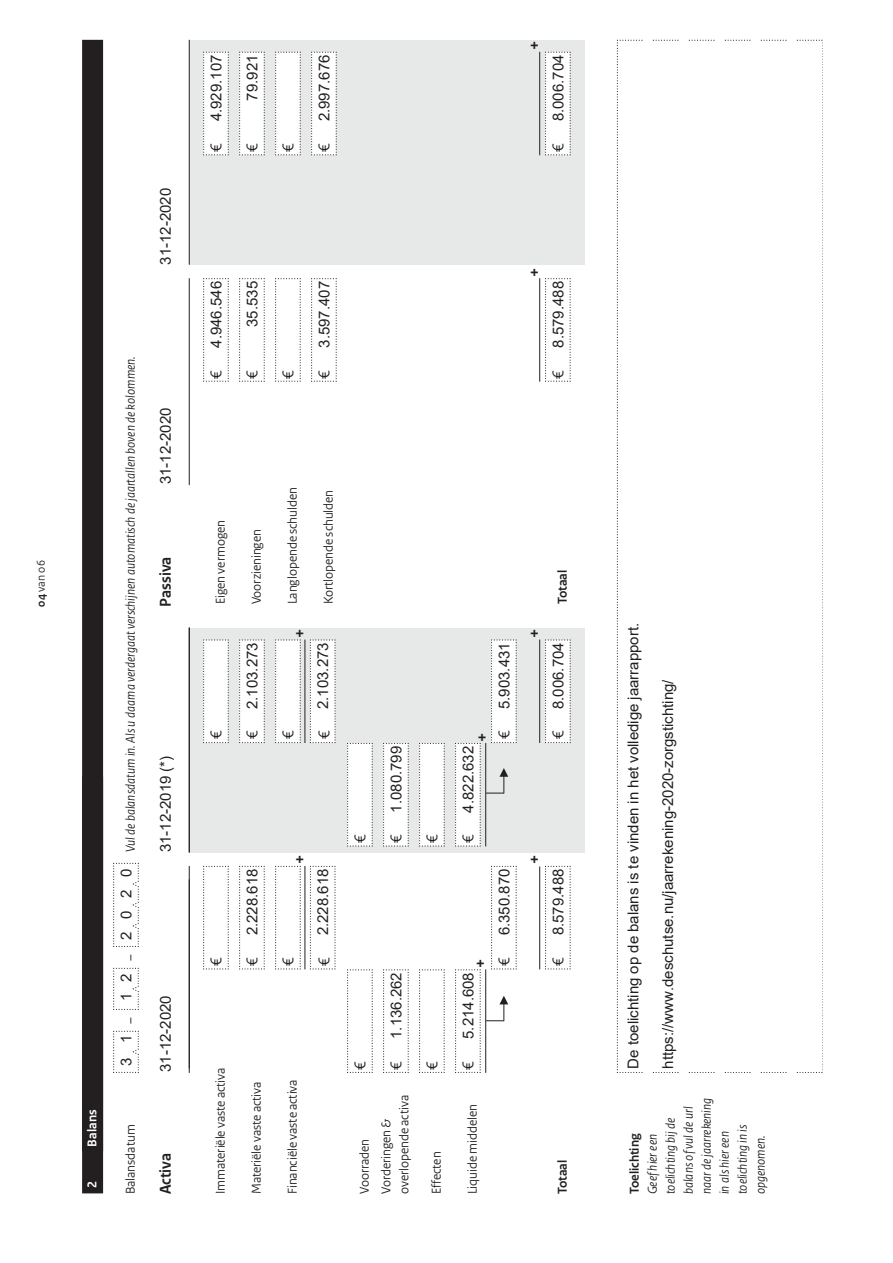
<style>
.page{position:relative;width:893px;height:1263px;background:#fff}
.page>*{position:absolute;margin:0;border:0;box-sizing:border-box;transform-origin:0 0}
.t1{font:700 18px "Rijksoverheid Sans Heading";color:#231f20}
.t2{font:16.5px/36px "Rijksoverheid Sans Heading";color:#231f20;text-align:justify}
.t3{font:700 16.5px "Rijksoverheid Sans Heading";color:#231f20}
.t4{font:15px "Arial";color:#231f20}
.t5{font:13.5px/21.8px "Rijksoverheid Sans Heading";color:#231f20}
.t6{font:italic 13.5px/18px "Rijksoverheid Sans Heading";color:#231f20}
.t7{font:700 13.5px "Rijksoverheid Sans Heading";color:#231f20}
.t8{font:700 13.5px "Rijksoverheid Sans Heading";letter-spacing:.01em;color:#fff}
.t9{font:12px "Rijksoverheid Sans Heading";color:#231f20}
.s1{font-weight:700}
</style>
<div class="page">
<div style="left:189px;top:628px;width:396px;height:224px;background:#e6e9e8"></div>
<hr style="left:189px;top:866px;width:1px;height:207px;background:#231f20">
<div style="left:189px;top:40px;width:396px;height:225px;background:#e6e9e8"></div>
<hr style="left:189px;top:40px;width:1px;height:225px;background:#231f20">
<hr style="left:189px;top:278px;width:1px;height:207px;background:#231f20">
<svg style="left:113px;top:1030px;width:26px;height:43px"></svg>
<svg style="left:113px;top:967px;width:26px;height:43px"></svg>
<svg style="left:113px;top:863px;width:26px;height:84px"></svg>
<svg style="left:239px;top:278px;width:26px;height:104px"></svg>
<svg style="left:239px;top:51px;width:26px;height:105px;background:#f6f6f6"></svg>
<svg style="left:203px;top:278px;width:26px;height:104px"></svg>
<svg style="left:203px;top:51px;width:26px;height:105px;background:#f6f6f6"></svg>
<svg style="left:275px;top:278px;width:26px;height:104px"></svg>
<svg style="left:275px;top:51px;width:26px;height:105px;background:#f6f6f6"></svg>
<svg style="left:311px;top:278px;width:26px;height:104px"></svg>
<svg style="left:311px;top:51px;width:26px;height:105px;background:#f6f6f6"></svg>
<svg style="left:545px;top:278px;width:26px;height:104px"></svg>
<svg style="left:545px;top:51px;width:26px;height:105px;background:#f6f6f6"></svg>
<svg style="left:203px;top:866px;width:26px;height:104px"></svg>
<svg style="left:239px;top:866px;width:26px;height:104px"></svg>
<svg style="left:383px;top:969px;width:26px;height:104px"></svg>
<svg style="left:419px;top:969px;width:26px;height:104px"></svg>
<svg style="left:347px;top:969px;width:26px;height:104px"></svg>
<svg style="left:275px;top:866px;width:26px;height:104px"></svg>
<svg style="left:309px;top:866px;width:27px;height:104px"></svg>
<svg style="left:545px;top:866px;width:26px;height:104px"></svg>
<svg style="left:203px;top:639px;width:26px;height:104px;background:#f7f7f7"></svg>
<svg style="left:239px;top:639px;width:26px;height:104px;background:#f7f7f7"></svg>
<svg style="left:383px;top:743px;width:26px;height:104px;background:#f7f6f6"></svg>
<svg style="left:419px;top:743px;width:26px;height:104px;background:#f7f6f6"></svg>
<svg style="left:347px;top:743px;width:26px;height:104px;background:#f7f6f6"></svg>
<svg style="left:275px;top:639px;width:26px;height:104px;background:#f7f7f7"></svg>
<svg style="left:309px;top:639px;width:27px;height:104px;background:#f6f6f6"></svg>
<svg style="left:545px;top:639px;width:26px;height:104px;background:#f7f6f6"></svg>
<svg style="left:616px;top:39px;width:27px;height:1034px"></svg>
<svg style="left:796px;top:39px;width:27px;height:1034px"></svg>
<div style="left:82px;top:40px;width:21px;height:1111px;background:#231f20"></div>
<div style="left:82px;top:777px;width:21px;height:416px;background:#231f20"></div>
<hr style="left:189px;top:628px;width:1px;height:224px;background:#231f20">
<hr style="left:539px;top:278px;width:1px;height:104px;background:#231f20">
<hr style="left:539px;top:52px;width:1px;height:103px;background:#231f20">
<hr style="left:305px;top:866px;width:1px;height:103px;background:#231f20">
<hr style="left:539px;top:867px;width:1px;height:102px;background:#231f20">
<hr style="left:305px;top:640px;width:1px;height:103px;background:#231f20">
<hr style="left:539px;top:640px;width:1px;height:103px;background:#231f20">
<svg style="left:455px;top:866px;width:62px;height:207px"></svg>
<svg style="left:455px;top:639px;width:62px;height:208px"></svg>
<div style="left:618px;top:41px;width:203px;height:1031px;background:#fff"></div>
<p class="t9" style="left:36px;top:607px;width:48px;rotate:-90deg"><span class="s1">04</span> van 06</p>
<p class="t4" style="left:157px;top:265px;width:78px;rotate:-90deg">31-12-2020</p>
<p class="t8" style="left:87px;top:1147px;width:39px;rotate:-90deg">Balans</p>
<p class="t8" style="left:87px;top:1188px;width:8px;rotate:-90deg">2</p>
<p class="t6" style="left:122px;top:852px;width:497px;rotate:-90deg">Vul de balansdatum in. Als u daarna verdergaat verschijnen automatisch de jaartallen boven de kolommen.</p>
<p class="t4" style="left:118px;top:940px;width:73px;rotate:-90deg">2020</p>
<p class="t5" style="left:120px;top:961px;width:8px;rotate:-90deg">–</p>
<p class="t4" style="left:118px;top:1001px;width:29px;rotate:-90deg">1 2</p>
<p class="t5" style="left:120px;top:1024px;width:8px;rotate:-90deg">–</p>
<p class="t4" style="left:118px;top:1066px;width:33px;rotate:-90deg">3 1</p>
<p class="t5" style="left:120px;top:1194px;width:71px;rotate:-90deg">Balansdatum</p>
<p class="t4" style="left:157px;top:484px;width:78px;rotate:-90deg">31-12-2020</p>
<p class="t3" style="left:159px;top:607px;width:51px;rotate:-90deg">Passiva</p>
<p class="t4" style="left:157px;top:852px;width:98px;rotate:-90deg">31-12-2019 (*)</p>
<p class="t4" style="left:157px;top:1072px;width:78px;rotate:-90deg">31-12-2020</p>
<p class="t3" style="left:159px;top:1194px;width:43px;rotate:-90deg">Activa</p>
<p class="t4" style="left:208px;top:121px;width:68px;rotate:-90deg">4.929.107</p>
<p class="t4" style="left:244px;top:101px;width:47px;rotate:-90deg">79.921</p>
<p class="t4" style="left:316px;top:121px;width:68px;rotate:-90deg">2.997.676</p>
<p class="t1" style="left:527px;top:50px;width:11px;rotate:-90deg">+</p>
<p class="t4" style="left:550px;top:121px;width:68px;rotate:-90deg">8.006.704</p>
<p class="t2" style="left:199px;top:152px;width:10px;rotate:-90deg">€ € € €</p>
<p class="t2" style="left:541px;top:152px;width:10px;rotate:-90deg">€</p>
<p class="t4" style="left:208px;top:348px;width:68px;rotate:-90deg">4.946.546</p>
<p class="t4" style="left:244px;top:327px;width:47px;rotate:-90deg">35.535</p>
<p class="t4" style="left:316px;top:348px;width:68px;rotate:-90deg">3.597.407</p>
<p class="t1" style="left:527px;top:277px;width:11px;rotate:-90deg">+</p>
<p class="t4" style="left:550px;top:348px;width:68px;rotate:-90deg">8.579.488</p>
<p class="t2" style="left:199px;top:379px;width:10px;rotate:-90deg">€ € € €</p>
<p class="t2" style="left:541px;top:379px;width:10px;rotate:-90deg">€</p>
<p class="t5" style="left:210px;top:604px;width:86px;rotate:-90deg">Eigen vermogen</p>
<p class="t5" style="left:246px;top:604px;width:77px;rotate:-90deg">Voorzieningen</p>
<p class="t4" style="left:244px;top:709px;width:68px;rotate:-90deg">2.103.273</p>
<p class="t5" style="left:282px;top:604px;width:119px;rotate:-90deg">Langlopende schulden</p>
<p class="t5" style="left:318px;top:604px;width:116px;rotate:-90deg">Kortlopende schulden</p>
<p class="t1" style="left:292px;top:638px;width:11px;rotate:-90deg">+</p>
<p class="t1" style="left:527px;top:638px;width:11px;rotate:-90deg">+</p>
<p class="t7" style="left:557px;top:604px;width:36px;rotate:-90deg">Totaal</p>
<p class="t4" style="left:315px;top:709px;width:68px;rotate:-90deg">2.103.273</p>
<p class="t4" style="left:496px;top:709px;width:68px;rotate:-90deg">5.903.431</p>
<p class="t4" style="left:550px;top:709px;width:68px;rotate:-90deg">8.006.704</p>
<p class="t2" style="left:199px;top:739px;width:10px;rotate:-90deg">€</p>
<p class="t1" style="left:474px;top:742px;width:11px;rotate:-90deg">+</p>
<p class="t2" style="left:235px;top:739px;width:10px;rotate:-90deg">€</p>
<p class="t2" style="left:271px;top:739px;width:10px;rotate:-90deg">€</p>
<p class="t2" style="left:307px;top:739px;width:10px;rotate:-90deg">€</p>
<p class="t2" style="left:487px;top:739px;width:10px;rotate:-90deg">€</p>
<p class="t2" style="left:541px;top:739px;width:10px;rotate:-90deg">€</p>
<p class="t2" style="left:343px;top:843px;width:10px;rotate:-90deg">€</p>
<p class="t4" style="left:388px;top:813px;width:68px;rotate:-90deg">1.080.799</p>
<p class="t4" style="left:460px;top:813px;width:68px;rotate:-90deg">4.822.632</p>
<p class="t2" style="left:379px;top:843px;width:10px;rotate:-90deg">€</p>
<p class="t2" style="left:415px;top:843px;width:10px;rotate:-90deg">€</p>
<p class="t2" style="left:451px;top:843px;width:10px;rotate:-90deg">€</p>
<p class="t2" style="left:199px;top:966px;width:10px;rotate:-90deg">€</p>
<p class="t5" style="left:210px;top:1194px;width:128px;rotate:-90deg">Immateriële vaste activa</p>
<p class="t4" style="left:244px;top:935px;width:68px;rotate:-90deg">2.228.618</p>
<p class="t2" style="left:235px;top:966px;width:10px;rotate:-90deg">€</p>
<p class="t1" style="left:292px;top:864px;width:11px;rotate:-90deg">+</p>
<p class="t1" style="left:527px;top:864px;width:11px;rotate:-90deg">+</p>
<p class="t2" style="left:271px;top:966px;width:10px;rotate:-90deg">€</p>
<p class="t4" style="left:315px;top:935px;width:68px;rotate:-90deg">2.228.618</p>
<p class="t4" style="left:496px;top:935px;width:68px;rotate:-90deg">6.350.870</p>
<p class="t4" style="left:550px;top:935px;width:68px;rotate:-90deg">8.579.488</p>
<p class="t2" style="left:307px;top:966px;width:10px;rotate:-90deg">€</p>
<p class="t2" style="left:487px;top:966px;width:10px;rotate:-90deg">€</p>
<p class="t2" style="left:541px;top:966px;width:10px;rotate:-90deg">€</p>
<p class="t1" style="left:473px;top:968px;width:11px;rotate:-90deg">+</p>
<p class="t2" style="left:343px;top:1070px;width:10px;rotate:-90deg">€</p>
<p class="t4" style="left:388px;top:1039px;width:68px;rotate:-90deg">1.136.262</p>
<p class="t4" style="left:460px;top:1039px;width:68px;rotate:-90deg">5.214.608</p>
<p class="t2" style="left:379px;top:1070px;width:10px;rotate:-90deg">€</p>
<p class="t2" style="left:415px;top:1070px;width:10px;rotate:-90deg">€</p>
<p class="t2" style="left:451px;top:1070px;width:10px;rotate:-90deg">€</p>
<p class="t5" style="left:246px;top:1194px;width:114px;rotate:-90deg">Materiële vaste activa</p>
<p class="t5" style="left:282px;top:1194px;width:116px;rotate:-90deg">Financiële vaste activa</p>
<p class="t5" style="left:394px;top:1194px;width:101px;rotate:-90deg">overlopende activa</p>
<p class="t5" style="left:354px;top:1194px;width:78px;rotate:-90deg">Voorraden<br>Vorderingen &amp;</p>
<p class="t5" style="left:426px;top:1194px;width:44px;rotate:-90deg">Effecten</p>
<p class="t5" style="left:462px;top:1194px;width:92px;rotate:-90deg">Liquide middelen</p>
<p class="t7" style="left:557px;top:1194px;width:36px;rotate:-90deg">Totaal</p>
<p class="t4" style="left:625px;top:1069px;width:447px;rotate:-90deg">De toelichting op de balans is te vinden in het volledige jaarrapport.</p>
<p class="t4" style="left:659px;top:1069px;width:391px;rotate:-90deg">https://www.deschutse.nu/jaarrekening-2020-zorgstichting/</p>
<p class="t6" style="left:644px;top:1194px;width:98px;rotate:-90deg">Geef hier een toelichting bij de balans of vul de url naar de jaarrekening in als hier een toelichting in is opgenomen.</p>
<p class="t7" style="left:629px;top:1194px;width:62px;rotate:-90deg">Toelichting</p>
</div>
